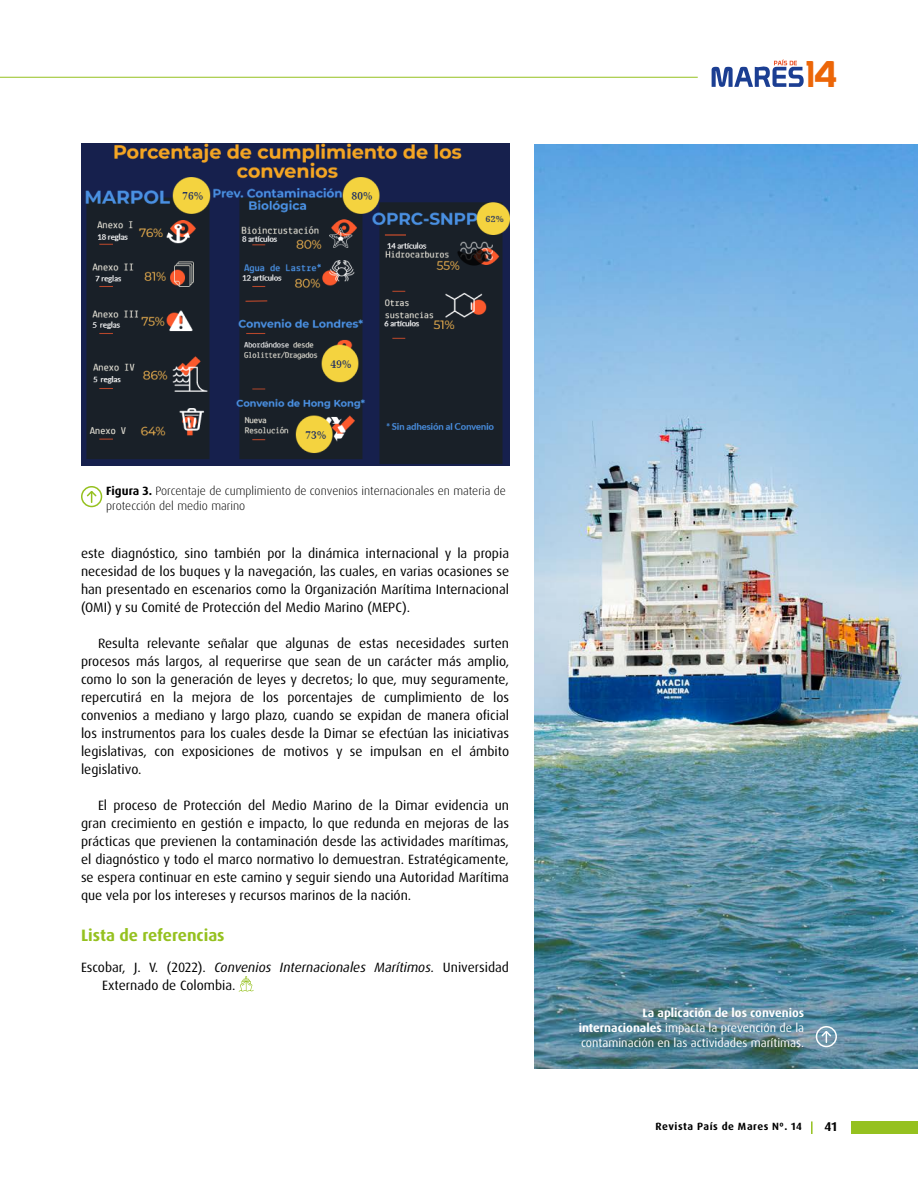
<style>
.page{position:relative;width:918px;height:1188px;background:#fff}
.page>*{position:absolute;margin:0;border:0;box-sizing:border-box;transform-origin:0 0}
.t1{font:36.3px "Prototype";color:#ec6608}
.t2{font:700 16.5px "Dax Pro";color:#95c11f}
.t3{font:13.5px/18px "Dax Pro";color:#000;text-align:justify}
.t4{font:700 12.75px "Dax Pro";color:#000}
.t5{font:12px/15px "Dax Pro";color:#fff;text-align:justify}
.t6{font:300 12px/15px "Dax Pro";color:#000}
.t7{font:700 10.5px "Dax Pro";letter-spacing:.05em;color:#000}
.s1{font-weight:700}
.s2{font-style:italic}
</style>
<div class="page">
<div style="left:852px;top:1121px;width:66px;height:13px;background:#95c11f"></div>
<div style="left:81px;top:486px;width:21px;height:21px;border:2px solid #95c11f;border-radius:50%"></div>
<svg style="left:85px;top:490px;width:13px;height:12px"></svg>
<img style="left:81px;top:144px;width:428px;height:322px">
<img style="left:535px;top:145px;width:383px;height:924px">
<div style="left:816px;top:1026px;width:21px;height:21px;border:2px solid #fff;border-radius:50%"></div>
<svg style="left:820px;top:1030px;width:13px;height:12px"></svg>
<svg style="left:239px;top:976px;width:15px;height:16px"></svg>
<hr style="left:0;top:77px;width:698px;height:1px;background:#95c11f">
<svg style="left:712px;top:60px;width:92px;height:27px"></svg>
<svg style="left:811px;top:1121px;width:2px;height:13px"></svg>
<h1 class="t1" style="left:806px;top:52px;width:33px">14</h1>
<p class="t6" style="left:106px;top:484px;width:401px"><span class="s1">Figura 3.</span> Porcentaje de cumplimiento de convenios internacionales en materia de protección del medio marino</p>
<p class="t3" style="left:81px;top:544px;width:430px">este diagnóstico, sino también por la dinámica internacional y la propia necesidad de los buques y la navegación, las cuales, en varias ocasiones se han presentado en escenarios como la Organización Marítima Internacional (OMI) y su Comité de Protección del Medio Marino (MEPC).</p>
<p class="t3" style="left:81px;top:634px;width:430px;text-indent:17px">Resulta relevante señalar que algunas de estas necesidades surten procesos más largos, al requerirse que sean de un carácter más amplio, como lo son la generación de leyes y decretos; lo que, muy seguramente, repercutirá en la mejora de los porcentajes de cumplimiento de los convenios a mediano y largo plazo, cuando se expidan de manera oficial los instrumentos para los cuales desde la Dimar se efectúan las iniciativas legislativas, con exposiciones de motivos y se impulsan en el ámbito legislativo.</p>
<p class="t3" style="left:81px;top:796px;width:430px;text-indent:17px">El proceso de Protección del Medio Marino de la Dimar evidencia un gran crecimiento en gestión e impacto, lo que redunda en mejoras de las prácticas que previenen la contaminación desde las actividades marítimas, el diagnóstico y todo el marco normativo lo demuestran. Estratégicamente, se espera continuar en este camino y seguir siendo una Autoridad Marítima que vela por los intereses y recursos marinos de la nación.</p>
<p class="t2" style="left:81px;top:924px;width:145px">Lista de referencias</p>
<p class="t3" style="left:102px;top:958px;width:408px;text-indent:-21px">Escobar, J. V. (2022). <span class="s2">Convenios Internacionales Marítimos.</span> Universidad<br>Externado de Colombia.</p>
<p class="t5" style="left:579px;top:1006px;width:227px;text-indent:64px"><span class="s1">La aplicación de los convenios internacionales</span> impacta la prevención de la contaminación en las actividades marítimas.</p>
<p class="t7" style="left:656px;top:1120px;width:148px">Revista País de Mares Nº. 14</p>
<p class="t4" style="left:825px;top:1118px;width:14px">41</p>
</div>
